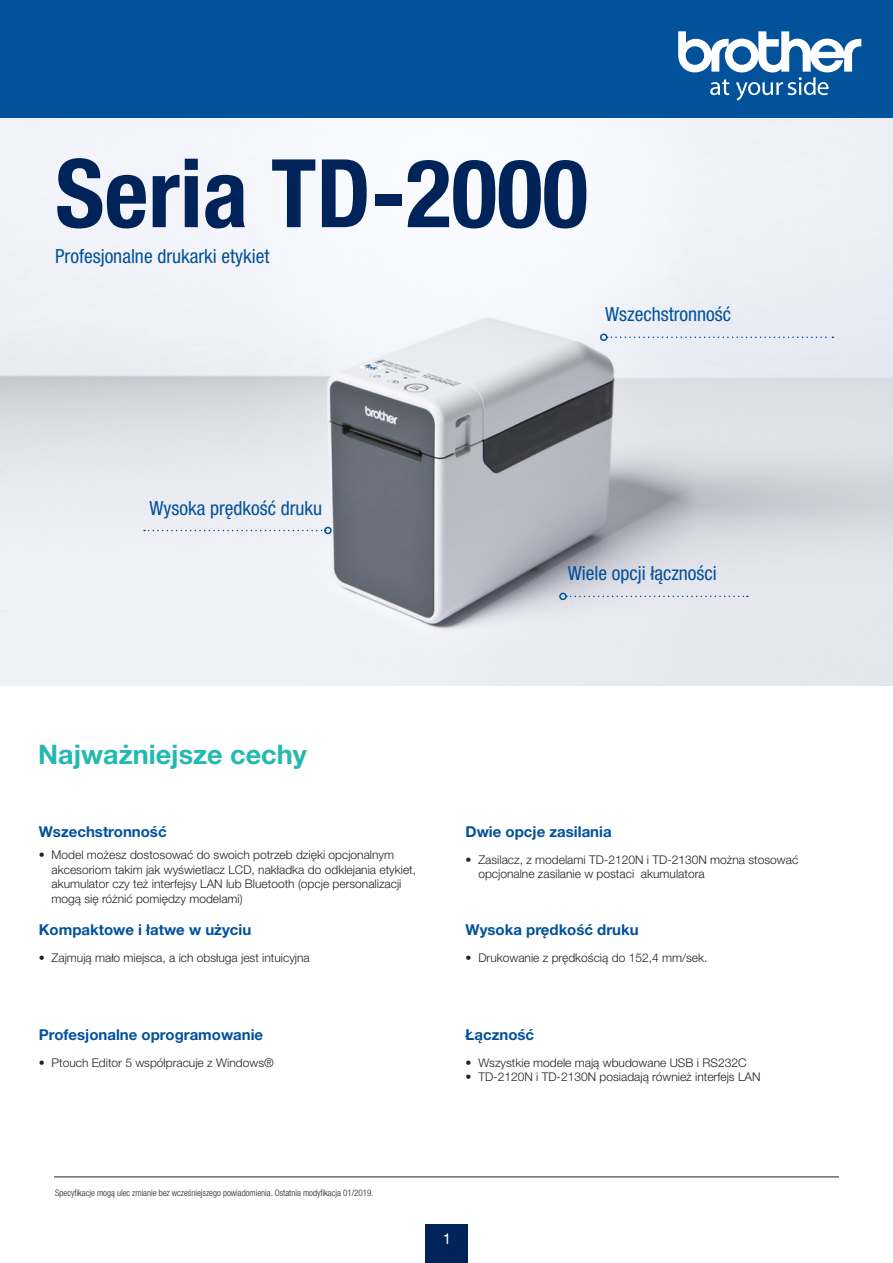
<style>
.page{position:relative;width:893px;height:1263px;background:#fff}
.page>*{position:absolute;margin:0;border:0;box-sizing:border-box;transform-origin:0 0}
.t1{font:700 condensed 94.8px "Helvetica Neue LT Pro";color:#002359}
.naglowek{font:700 27px "Helvetica Neue LT Pro";color:#23b9b1}
.t2{font:condensed 19.5px "Helvetica Neue LT Pro";color:#01519b}
.cechy{font:700 15px "Helvetica Neue LT Pro";color:#01519b}
.t3{font:15px "Helvetica Neue LT Pro";color:#fff}
.t4{font:300 12px/14.4px "Helvetica Neue LT Pro";color:#231f20}
.t5{font:300 condensed 9px "Helvetica Neue LT Pro";color:#231f20}
</style>
<div class="page">
<div style="left:425px;top:1225px;width:43px;height:38px;background:#002359"></div>
<div style="left:0;top:0;width:893px;height:128px;background:#01519b"></div>
<svg style="left:678px;top:31px;width:183px;height:70px"></svg>
<img style="left:0;top:118px;width:893px;height:568px">
<hr style="left:54px;top:1176px;width:785px;height:1px;background:#231f20">
<svg style="left:607px;top:336px;width:226px;height:2px"></svg>
<div style="left:600px;top:333px;width:7px;height:8px;border:2px solid #01519b;border-radius:50%"></div>
<svg style="left:567px;top:596px;width:181px;height:1px"></svg>
<div style="left:559px;top:593px;width:8px;height:7px;border:2px solid #01519b;border-radius:50%"></div>
<svg style="left:144px;top:530px;width:180px;height:1px"></svg>
<div style="left:324px;top:527px;width:8px;height:7px;border:2px solid #01519b;border-radius:50%"></div>
<p class="t1" style="left:55px;top:136px;width:534px">Seria TD-2000</p>
<p class="t2" style="left:55px;top:244px;width:216px">Profesjonalne drukarki etykiet</p>
<p class="t2" style="left:605px;top:303px;width:127px">Wszechstronność</p>
<p class="t2" style="left:149px;top:497px;width:174px">Wysoka prędkość druku</p>
<p class="t2" style="left:568px;top:561px;width:151px">Wiele opcji łączności</p>
<p class="naglowek" style="left:38px;top:737px;width:270px">Najważniejsze cechy</p>
<p class="cechy" style="left:39px;top:822px;width:129px">Wszechstronność</p>
<p class="t4" style="left:52px;top:848px;width:366px;text-indent:-13px">• Model możesz dostosować do swoich potrzeb dzięki opcjonalnym akcesoriom takim jak wyświetlacz LCD, nakładka do odklejania etykiet, akumulator czy też interfejsy LAN lub Bluetooth (opcje personalizacji mogą się różnić pomiędzy modelami)</p>
<p class="cechy" style="left:39px;top:920px;width:214px">Kompaktowe i łatwe w użyciu</p>
<p class="t4" style="left:39px;top:950px;width:273px">• Zajmują mało miejsca, a ich obsługa jest intuicyjna</p>
<p class="cechy" style="left:39px;top:1025px;width:226px">Profesjonalne oprogramowanie</p>
<p class="t4" style="left:39px;top:1055px;width:236px">• Ptouch Editor 5 współpracuje z Windows®</p>
<p class="cechy" style="left:466px;top:822px;width:148px">Dwie opcje zasilania</p>
<p class="t4" style="left:478px;top:852px;width:321px;text-indent:-13px">• Zasilacz, z modelami TD-2120N i TD-2130N można stosować opcjonalne zasilanie w postaci akumulatora</p>
<p class="cechy" style="left:466px;top:920px;width:175px">Wysoka prędkość druku</p>
<p class="t4" style="left:466px;top:950px;width:243px">• Drukowanie z prędkością do 152,4 mm/sek.</p>
<p class="cechy" style="left:466px;top:1025px;width:70px">Łączność</p>
<p class="t4" style="left:466px;top:1055px;width:282px">• Wszystkie modele mają wbudowane USB i RS232C</p>
<p class="t4" style="left:466px;top:1069px;width:296px">• TD-2120N i TD-2130N posiadają również interfejs LAN</p>
<p class="t5" style="left:55px;top:1187px;width:320px">Specyfikacje mogą ulec zmianie bez wcześniejszego powiadomienia. Ostatnia modyfikacja 01/2019.</p>
<p class="t3" style="left:443px;top:1229px;width:10px">1</p>
</div>
